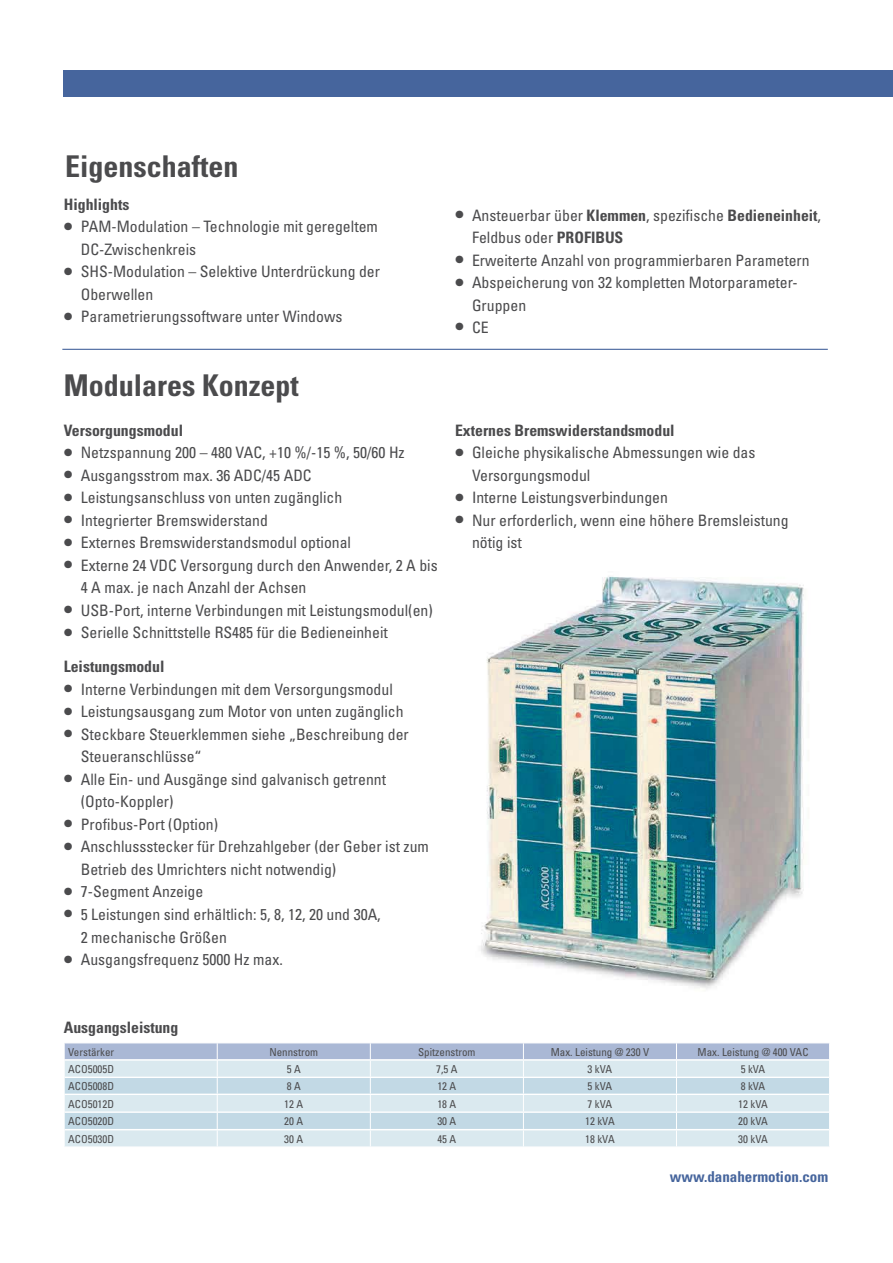
<style>
.page{position:relative;width:893px;height:1263px;background:#fff}
.page>*{position:absolute;margin:0;border:0;box-sizing:border-box;transform-origin:0 0}
.t1{font:700 condensed 30px "Univers";color:#4b4b4d}
.t2{font:condensed 15.75px/22.5px "Univers";color:#4b4b4d}
.t3{font:700 condensed 15.75px "Univers";color:#4b4b4d}
.t4{font:700 condensed 15px "Univers";color:#46659d}
.t5{font:condensed 10.95px "Univers";color:#4b4b4d}
.s1{font-weight:700;font-size:21px}
.s2{font-weight:700}
</style>
<div class="page">
<img style="left:481px;top:576px;width:323px;height:413px">
<div style="left:64px;top:70px;width:828px;height:27px;background:#46659d"></div>
<hr style="left:62px;top:349px;width:765px;height:1px;background:#46659d">
<svg style="left:64px;top:1043px;width:766px;height:103px;background:#cddee9"></svg>
<hr style="left:65px;top:1129px;width:764px;height:1px;background:#fff">
<h1 class="t1" style="left:65px;top:155px;width:175px">Eigenschaften</h1>
<p class="t3" style="left:64px;top:198px;width:67px">Highlights</p>
<p class="t2" style="left:81px;top:217px;width:299px;text-indent:-17px"><span class="s1">•</span> PAM-Modulation – Technologie mit geregeltem<br>DC-Zwischenkreis</p>
<p class="t2" style="left:81px;top:262px;width:301px;text-indent:-17px"><span class="s1">•</span> SHS-Modulation – Selektive Unterdrückung der<br>Oberwellen</p>
<p class="t2" style="left:64px;top:307px;width:280px"><span class="s1">•</span> Parametrierungssoftware unter Windows</p>
<h1 class="t1" style="left:64px;top:374px;width:236px">Modulares Konzept</h1>
<p class="t3" style="left:64px;top:424px;width:121px">Versorgungsmodul</p>
<p class="t2" style="left:64px;top:443px;width:342px"><span class="s1">•</span> Netzspannung 200 – 480 VAC, +10 %/-15 %, 50/60 Hz</p>
<p class="t2" style="left:64px;top:465px;width:249px"><span class="s1">•</span> Ausgangsstrom max. 36 ADC/45 ADC</p>
<p class="t2" style="left:64px;top:488px;width:280px"><span class="s1">•</span> Leistungsanschluss von unten zugänglich</p>
<p class="t2" style="left:64px;top:510px;width:206px"><span class="s1">•</span> Integrierter Bremswiderstand</p>
<p class="t2" style="left:64px;top:533px;width:289px"><span class="s1">•</span> Externes Bremswiderstandsmodul optional</p>
<p class="t2" style="left:81px;top:555px;width:358px;text-indent:-17px"><span class="s1">•</span> Externe 24 VDC Versorgung durch den Anwender, 2 A bis<br>4 A max. je nach Anzahl der Achsen</p>
<p class="t2" style="left:64px;top:600px;width:370px"><span class="s1">•</span> USB-Port, interne Verbindungen mit Leistungsmodul(en)</p>
<p class="t2" style="left:64px;top:617px;width:325px;line-height:33.8px"><span class="s1">•</span> Serielle Schnittstelle RS485 für die Bedieneinheit<br><span class="s2">Leistungsmodul</span></p>
<p class="t2" style="left:64px;top:679px;width:330px"><span class="s1">•</span> Interne Verbindungen mit dem Versorgungsmodul</p>
<p class="t2" style="left:64px;top:702px;width:341px"><span class="s1">•</span> Leistungsausgang zum Motor von unten zugänglich</p>
<p class="t2" style="left:81px;top:724px;width:329px;text-indent:-17px"><span class="s1">•</span> Steckbare Steuerklemmen siehe „Beschreibung der<br>Steueranschlüsse“</p>
<p class="t2" style="left:81px;top:769px;width:307px;text-indent:-17px"><span class="s1">•</span> Alle Ein- und Ausgänge sind galvanisch getrennt (Opto-Koppler)</p>
<p class="t2" style="left:64px;top:814px;width:156px"><span class="s1">•</span> Profibus-Port (Option)</p>
<p class="t2" style="left:81px;top:837px;width:350px;text-indent:-17px"><span class="s1">•</span> Anschlussstecker für Drehzahlgeber (der Geber ist zum<br>Betrieb des Umrichters nicht notwendig)</p>
<p class="t2" style="left:64px;top:882px;width:141px"><span class="s1">•</span> 7-Segment Anzeige</p>
<p class="t2" style="left:81px;top:905px;width:301px;text-indent:-17px"><span class="s1">•</span> 5 Leistungen sind erhältlich: 5, 8, 12, 20 und 30A,<br>2 mechanische Größen</p>
<p class="t2" style="left:64px;top:950px;width:220px"><span class="s1">•</span> Ausgangsfrequenz 5000 Hz max.</p>
<p class="t2" style="left:472px;top:206px;width:350px;text-indent:-17px"><span class="s1">•</span> Ansteuerbar über <span class="s2">Klemmen</span>, spezifische <span class="s2">Bedieneinheit</span>,<br>Feldbus oder <span class="s2">PROFIBUS</span></p>
<p class="t2" style="left:455px;top:250px;width:356px"><span class="s1">•</span> Erweiterte Anzahl von programmierbaren Parametern</p>
<p class="t2" style="left:472px;top:273px;width:327px;text-indent:-17px"><span class="s1">•</span> Abspeicherung von 32 kompletten Motorparameter-<br>Gruppen</p>
<p class="t2" style="left:455px;top:318px;width:35px"><span class="s1">•</span> CE</p>
<p class="t3" style="left:455px;top:424px;width:221px">Externes Bremswiderstandsmodul</p>
<p class="t2" style="left:472px;top:443px;width:285px;text-indent:-17px"><span class="s1">•</span> Gleiche physikalische Abmessungen wie das<br>Versorgungsmodul</p>
<p class="t2" style="left:455px;top:488px;width:214px"><span class="s1">•</span> Interne Leistungsverbindungen</p>
<p class="t2" style="left:472px;top:510px;width:318px;text-indent:-17px"><span class="s1">•</span> Nur erforderlich, wenn eine höhere Bremsleistung nötig ist</p>
<p class="t3" style="left:64px;top:1021px;width:116px">Ausgangsleistung</p>
<p class="t5" style="left:68px;top:1048px;width:47px">Verstärker</p>
<p class="t5" style="left:269px;top:1048px;width:50px">Nennstrom</p>
<p class="t5" style="left:418px;top:1048px;width:59px">Spitzenstrom</p>
<p class="t5" style="left:550px;top:1048px;width:100px">Max. Leistung @ 230 V</p>
<p class="t5" style="left:697px;top:1048px;width:112px">Max. Leistung @ 400 VAC</p>
<p class="t5" style="left:68px;top:1065px;width:47px">ACO5005D</p>
<p class="t5" style="left:287px;top:1065px;width:16px">5 A</p>
<p class="t5" style="left:436px;top:1065px;width:23px">7,5 A</p>
<p class="t5" style="left:587px;top:1065px;width:26px">3 kVA</p>
<p class="t5" style="left:740px;top:1065px;width:26px">5 kVA</p>
<p class="t5" style="left:68px;top:1082px;width:47px">ACO5008D</p>
<p class="t5" style="left:287px;top:1082px;width:16px">8 A</p>
<p class="t5" style="left:437px;top:1082px;width:20px">12 A</p>
<p class="t5" style="left:587px;top:1082px;width:26px">5 kVA</p>
<p class="t5" style="left:740px;top:1082px;width:26px">8 kVA</p>
<p class="t5" style="left:68px;top:1100px;width:47px">ACO5012D</p>
<p class="t5" style="left:284px;top:1100px;width:20px">12 A</p>
<p class="t5" style="left:437px;top:1100px;width:20px">18 A</p>
<p class="t5" style="left:587px;top:1100px;width:26px">7 kVA</p>
<p class="t5" style="left:738px;top:1100px;width:31px">12 kVA</p>
<p class="t5" style="left:68px;top:1117px;width:47px">ACO5020D</p>
<p class="t5" style="left:284px;top:1117px;width:20px">20 A</p>
<p class="t5" style="left:437px;top:1117px;width:20px">30 A</p>
<p class="t5" style="left:585px;top:1117px;width:31px">12 kVA</p>
<p class="t5" style="left:738px;top:1117px;width:31px">20 kVA</p>
<p class="t5" style="left:68px;top:1135px;width:47px">ACO5030D</p>
<p class="t5" style="left:284px;top:1135px;width:20px">30 A</p>
<p class="t5" style="left:437px;top:1135px;width:20px">45 A</p>
<p class="t5" style="left:585px;top:1135px;width:31px">18 kVA</p>
<p class="t5" style="left:738px;top:1135px;width:31px">30 kVA</p>
<p class="t4" style="left:669px;top:1171px;width:160px">www.danahermotion.com</p>
</div>
